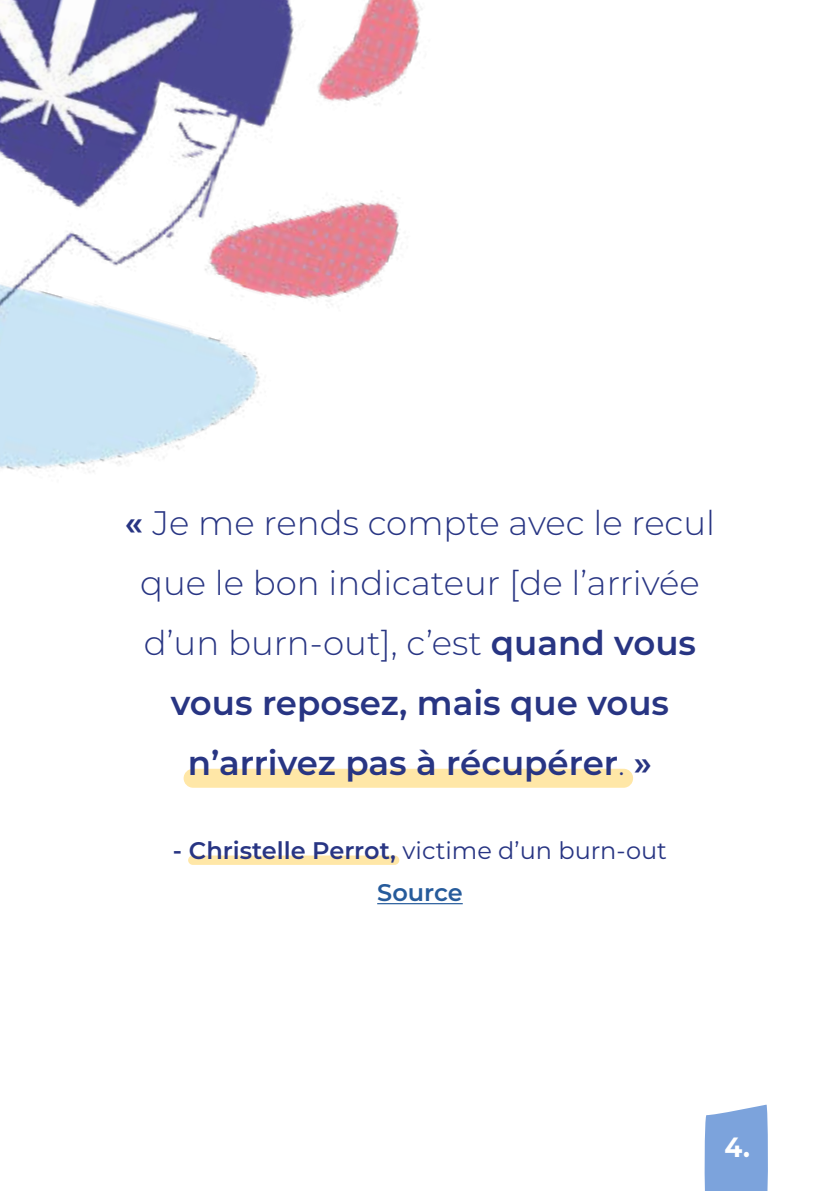
<style>
.page{position:relative;width:840px;height:1191px;background:#fff}
.page>*{position:absolute;margin:0;border:0;box-sizing:border-box;transform-origin:0 0}
.t1{font:300 34px/60px "Montserrat";color:#283583;text-align:center}
.t2{font:700 27.8px "Montserrat";color:#fff;scale:.93 1}
.t3{font:24px/42px "Montserrat";color:#283583;text-align:center}
.s1{font-weight:600}
.s2{font-weight:600;color:#265b9b}
</style>
<div class="page">
<div style="left:188px;top:855px;width:211px;height:10px;background:#ffe7a7;border-radius:5px"></div>
<div style="left:183px;top:768px;width:449px;height:19px;background:#ffe7a7;border-radius:9px"></div>
<img style="left:0;top:0;width:422px;height:473px">
<svg style="left:704px;top:1104px;width:64px;height:87px;background:#87abdf"></svg>
<hr style="left:377px;top:903px;width:85px;height:1px;background:#265b9b">
<p class="t1" style="left:125px;top:494px;width:591px"><span class="s1">«</span> Je me rends compte avec le recul que le bon indicateur [de l’arrivée d’un burn-out], c’est <span class="s1">quand vous vous reposez, mais que vous n’arrivez pas à récupérer</span>. <span class="s1">»</span></p>
<p class="t3" style="left:173px;top:830px;width:495px"><span class="s1">- Christelle Perrot,</span> victime d’un burn-out<br><span class="s2">Source</span></p>
<p class="t2" style="left:724px;top:1132px;width:29px">4.</p>
</div>
